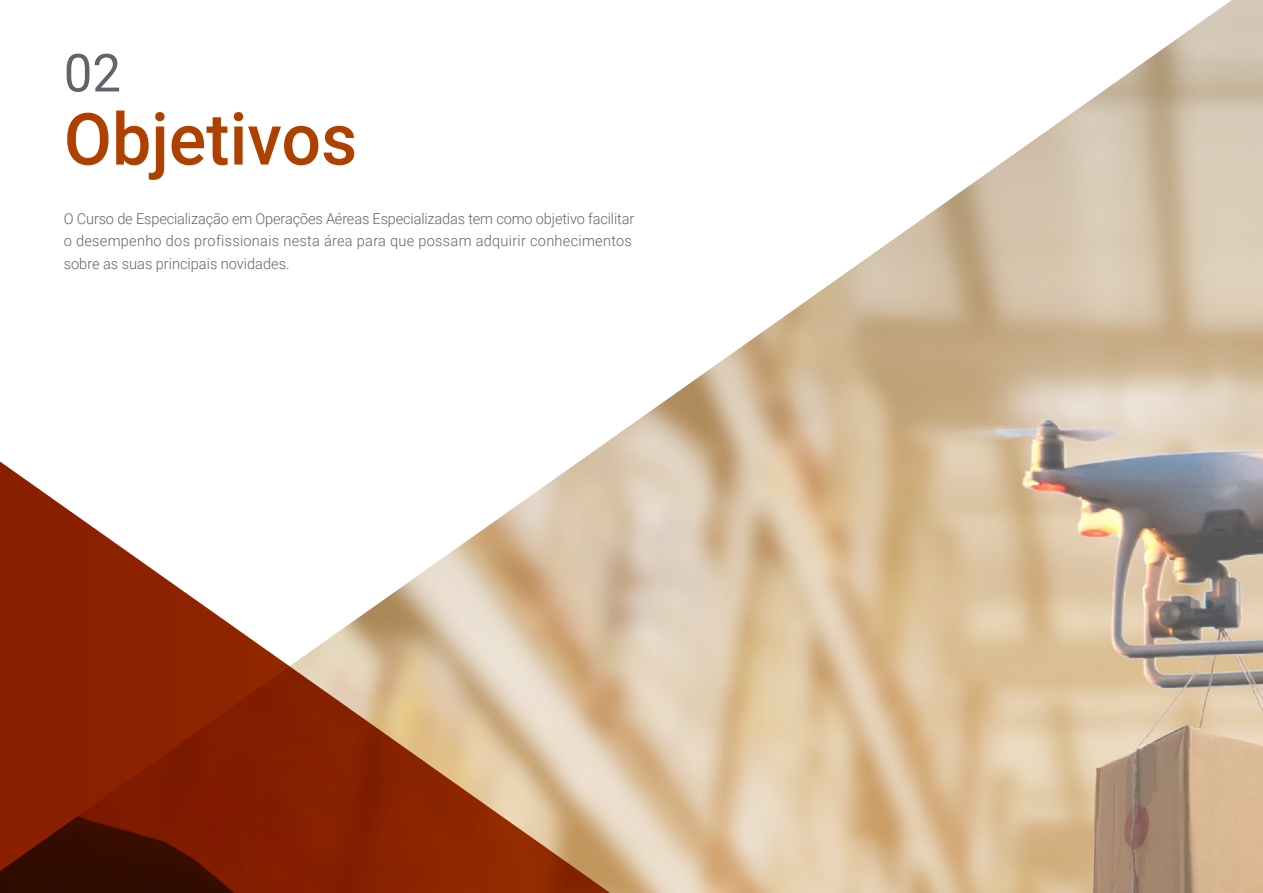
<style>
.page{position:relative;width:1263px;height:893px;background:#fff}
.page>*{position:absolute;margin:0;border:0;box-sizing:border-box;transform-origin:0 0}
.t1{font:500 72px "Roboto";color:#ae4000}
.t2{font:52.5px "Roboto";color:#61646a}
.t3{font:300 15px/22.5px "Roboto";color:#61646a}
</style>
<div class="page">
<img style="left:601px;top:0;width:662px;height:893px">
<svg style="left:0;top:446px;width:640px;height:447px"></svg>
<h2 class="t2" style="left:64px;top:36px;width:59px">02</h2>
<h1 class="t1" style="left:64px;top:89px;width:295px">Objetivos</h1>
<p class="t3" style="left:64px;top:207px;width:572px">O Curso de Especialização em Operações Aéreas Especializadas tem como objetivo facilitar o desempenho dos profissionais nesta área para que possam adquirir conhecimentos sobre as suas principais novidades.</p>
</div>
